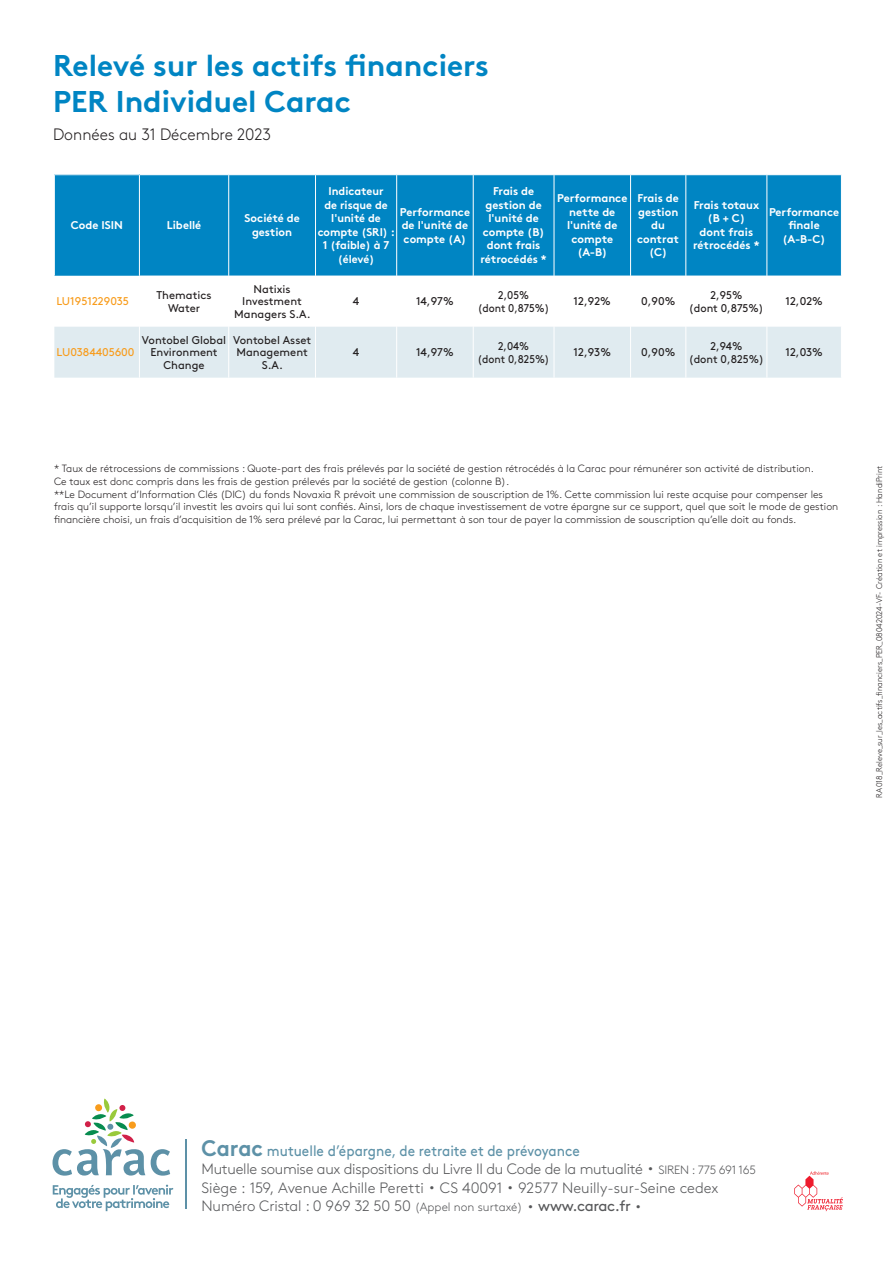
<style>
.page{position:relative;width:893px;height:1263px;background:#fff}
.page>*{position:absolute;margin:0;border:0;box-sizing:border-box;transform-origin:0 0}
.t1{font:700 30px/36px "Brown";color:#0085c3}
.t2{font:300 16.5px "Brown";color:#231f20;scale:.96 1}
.t3{font:300 15px/18.3px "Brown";letter-spacing:-.015em;color:#57585a}
.t4{font:700 11.25px/13.5px "Brown";color:#fff;text-align:center}
.t5{font:11.25px/12.8px "Brown";color:#231f20;text-align:center}
.t6{font:11.25px/12.8px "Brown";color:#231f20;text-align:center;scale:.93 1}
.t7{font:11.25px "Brown";color:#f89c1c}
.t8{font:300 10.5px/12.6px "Brown";color:#231f20}
.t9{font:300 8.25px "Brown";color:#231f20;scale:.95 1}
.s1{font-weight:700;font-size:22.5px;color:#5d91a7}
.s2{font-weight:400;color:#5d91a7}
.s3{font-weight:400;font-size:22.5px}
.s4{font-size:12px}
.s5{font-weight:400}
</style>
<div class="page">
<svg style="left:53px;top:1098px;width:117px;height:77px"></svg>
<svg style="left:53px;top:1184px;width:120px;height:27px"></svg>
<hr style="left:185px;top:1139px;width:1px;height:69px;background:#5d91a7">
<svg style="left:794px;top:1171px;width:49px;height:40px"></svg>
<div style="left:54px;top:175px;width:85px;height:101px;background:#0085c3"></div>
<div style="left:140px;top:175px;width:701px;height:101px;background:#0085c3"></div>
<div style="left:54px;top:327px;width:787px;height:51px;background:#e0ebf0"></div>
<hr style="left:139px;top:327px;width:1px;height:51px;background:#fff">
<hr style="left:228px;top:327px;width:1px;height:51px;background:#fff">
<hr style="left:315px;top:327px;width:1px;height:51px;background:#fff">
<hr style="left:396px;top:327px;width:1px;height:51px;background:#fff">
<hr style="left:473px;top:327px;width:1px;height:51px;background:#fff">
<hr style="left:554px;top:327px;width:1px;height:51px;background:#fff">
<hr style="left:630px;top:327px;width:1px;height:51px;background:#fff">
<hr style="left:685px;top:327px;width:1px;height:51px;background:#fff">
<hr style="left:766px;top:327px;width:1px;height:51px;background:#fff">
<hr style="left:315px;top:175px;width:1px;height:101px;background:#fff">
<hr style="left:396px;top:175px;width:1px;height:101px;background:#fff">
<hr style="left:473px;top:175px;width:1px;height:101px;background:#fff">
<hr style="left:554px;top:175px;width:1px;height:101px;background:#fff">
<hr style="left:630px;top:175px;width:1px;height:101px;background:#fff">
<hr style="left:685px;top:175px;width:1px;height:101px;background:#fff">
<hr style="left:766px;top:175px;width:1px;height:101px;background:#fff">
<hr style="left:228px;top:175px;width:1px;height:101px;background:#fff">
<hr style="left:54px;top:175px;width:1px;height:101px;background:#fff">
<h1 class="t1" style="left:53px;top:44px;width:437px">Relevé sur les actifs financiers<br>PER Individuel Carac</h1>
<h2 class="t2" style="left:53px;top:122px;width:229px">Données au 31 Décembre 2023</h2>
<p class="t4" style="left:71px;top:217px;width:54px">Code ISIN</p>
<p class="t4" style="left:167px;top:217px;width:36px">Libellé</p>
<p class="t4" style="left:244px;top:211px;width:57px">Société de gestion</p>
<p class="t7" style="left:56px;top:293px;width:74px">LU1951229035</p>
<p class="t5" style="left:157px;top:288px;width:56px">Thematics<br>Water</p>
<p class="t5" style="left:234px;top:281px;width:78px">Natixis<br>Investment<br>Managers S.A.</p>
<p class="t4" style="left:318px;top:184px;width:79px">Indicateur<br>de risque de l'unité de compte (SRI) :<br>1 (faible) à 7 (élevé)</p>
<p class="t4" style="left:400px;top:204px;width:72px;text-align:left">Performance de l'unité de compte (A)</p>
<p class="t4" style="left:480px;top:184px;width:68px">Frais de gestion de l'unité de compte (B) dont frais rétrocédés *</p>
<p class="t4" style="left:557px;top:190px;width:72px">Performance nette de l'unité de compte (A-B)</p>
<p class="t4" style="left:637px;top:190px;width:43px">Frais de gestion du contrat (C)</p>
<p class="t4" style="left:693px;top:197px;width:68px">Frais totaux (B + C)<br>dont frais rétrocédés *</p>
<p class="t4" style="left:769px;top:204px;width:72px">Performance finale (A-B-C)</p>
<p class="t5" style="left:353px;top:294px;width:8px">4</p>
<p class="t5" style="left:416px;top:294px;width:39px">14,97%</p>
<p class="t6" style="left:478px;top:288px;width:79px">2,05%<br>(dont 0,875%)</p>
<p class="t5" style="left:574px;top:294px;width:39px">12,92%</p>
<p class="t5" style="left:641px;top:294px;width:36px">0,90%</p>
<p class="t5" style="left:689px;top:288px;width:76px">2,95%<br>(dont 0,875%)</p>
<p class="t5" style="left:785px;top:294px;width:39px">12,02%</p>
<p class="t7" style="left:56px;top:344px;width:80px">LU0384405600</p>
<p class="t5" style="left:142px;top:332px;width:86px">Vontobel Global<br>Environment<br>Change</p>
<p class="t5" style="left:233px;top:332px;width:80px">Vontobel Asset<br>Management<br>S.A.</p>
<p class="t5" style="left:353px;top:345px;width:8px">4</p>
<p class="t5" style="left:416px;top:345px;width:39px">14,97%</p>
<p class="t6" style="left:478px;top:339px;width:79px">2,04%<br>(dont 0,825%)</p>
<p class="t5" style="left:574px;top:345px;width:39px">12,93%</p>
<p class="t5" style="left:641px;top:345px;width:36px">0,90%</p>
<p class="t5" style="left:689px;top:339px;width:77px">2,94%<br>(dont 0,825%)</p>
<p class="t5" style="left:785px;top:345px;width:39px">12,03%</p>
<p class="t8" style="left:54px;top:462px;width:786px">* Taux de rétrocessions de commissions : Quote-part des frais prélevés par la société de gestion rétrocédés à la Carac pour rémunérer son activité de distribution.<br>Ce taux est donc compris dans les frais de gestion prélevés par la société de gestion (colonne B).<br>**Le Document d’Information Clés (DIC) du fonds Novaxia R prévoit une commission de souscription de 1%. Cette commission lui reste acquise pour compenser les frais qu’il supporte lorsqu’il investit les avoirs qui lui sont confiés. Ainsi, lors de chaque investissement de votre épargne sur ce support, quel que soit le mode de gestion financière choisi, un frais d’acquisition de 1% sera prélevé par la Carac, lui permettant à son tour de payer la commission de souscription qu’elle doit au fonds.</p>
<p class="t9" style="left:873px;top:797px;width:351px;rotate:-90deg">RA018_Releve_sur_les_actifs_financiers_PER_08042024-VF- Création et impression : HandiPrint</p>
<p class="t3" style="left:202px;top:1140px;width:556px"><span class="s1">Carac</span> <span class="s2">mutuelle d’épargne, de retraite et de prévoyance<br></span>Mutuelle soumise aux dispositions du Livre II du Code de la mutualité <span class="s3">·</span> <span class="s4">SIREN : 775 691 165<br></span>Siège : 159, Avenue Achille Peretti <span class="s3">·</span> CS 40091 <span class="s3">·</span> 92577 Neuilly-sur-Seine cedex Numéro Cristal : 0 969 32 50 50 <span class="s4">(Appel non surtaxé)</span> <span class="s3">·</span> <span class="s5">www.carac.fr</span> <span class="s3">·</span></p>
</div>
